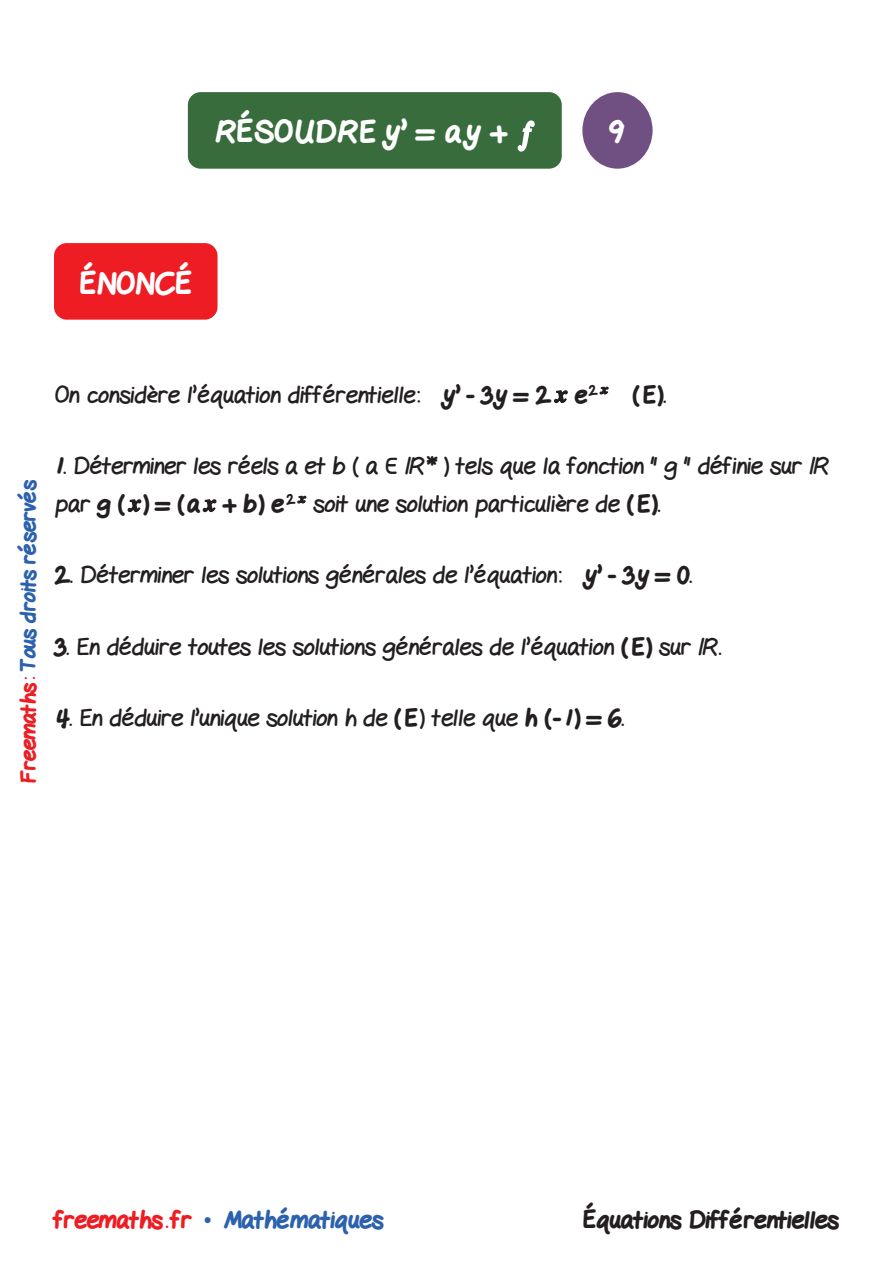
<style>
.page{position:relative;width:893px;height:1263px;background:#fff}
.page>*{position:absolute;margin:0;border:0;box-sizing:border-box;transform-origin:0 0}
.t1{font:800 30px "Gel Pen";letter-spacing:.02em;color:#fff}
.Texte-Ennonce{font:24px/37.5px "Gel Pen";color:#231f20}
.Texte-Ennonce-2{font:800 24px "Gel Pen";color:#231f20}
.t2{font:800 24px "Gel Pen";color:#2c62ad}
.t3{font:800 21px "Gel Pen";letter-spacing:-.01em;color:#2c62ad}
.s1{font-weight:800}
.s2{color:#ee1d23}
.s3{font-family:"Times New Roman";font-weight:400}
</style>
<div class="page">
<div style="left:54px;top:243px;width:164px;height:77px;background:#ee1d23;border-radius:13px"></div>
<svg style="left:554px;top:390px;width:14px;height:14px"></svg>
<svg style="left:599px;top:386px;width:10px;height:9px"></svg>
<svg style="left:127px;top:499px;width:15px;height:14px"></svg>
<svg style="left:202px;top:499px;width:15px;height:14px"></svg>
<svg style="left:297px;top:495px;width:10px;height:9px"></svg>
<div style="left:582px;top:92px;width:71px;height:77px;background:#704f83;border-radius:50%"></div>
<div style="left:188px;top:92px;width:374px;height:77px;background:#386c3d;border-radius:13px"></div>
<svg style="left:517px;top:120px;width:18px;height:32px"></svg>
<p class="t1" style="left:215px;top:109px;width:294px">RÉSOUDRE y’ = a y +</p>
<p class="t1" style="left:610px;top:109px;width:16px">9</p>
<p class="t1" style="left:80px;top:260px;width:114px">ÉNONCÉ</p>
<p class="Texte-Ennonce" style="left:55px;top:373px;width:544px">On considère l’équation différentielle: <span class="s1">y’ - 3y = 2 e</span><sup>2</sup></p>
<p class="Texte-Ennonce-2" style="left:632px;top:376px;width:35px">(E).</p>
<p class="t3" style="left:12px;top:783px;width:305px;rotate:-90deg"><span class="s2">Freemaths:</span> Tous droits réservés</p>
<p class="Texte-Ennonce" style="left:55px;top:445px;width:776px"><span class="s1">1.</span> Déterminer les réels a et b ( a ı ¨* ) tels que la fonction " g " définie sur ¨ par <span class="s1">g ( ) = (a + b) e</span> <sup>2</sup> soit une solution particulière de <span class="s1">(E)</span>.</p>
<p class="Texte-Ennonce" style="left:55px;top:554px;width:638px"><span class="s1">2.</span> Déterminer les solutions générales de l’équation: <span class="s1">y’ - 3y = 0.</span></p>
<p class="Texte-Ennonce" style="left:55px;top:625px;width:668px"><span class="s1">3.</span> En déduire toutes les solutions générales de l’équation <span class="s1">(E)</span> sur ¨<span class="s1">.</span></p>
<p class="Texte-Ennonce" style="left:55px;top:697px;width:570px"><span class="s1">4.</span> En déduire l’unique solution h de <span class="s1">(E</span>) telle que <span class="s1">h (-1) = 6.</span></p>
<p class="t2" style="left:54px;top:1201px;width:331px"><span class="s2">freemaths . fr</span> <span class="s3">•</span> Mathématiques</p>
<p class="Texte-Ennonce-2" style="left:583px;top:1201px;width:258px">Équations Différentielles</p>
</div>
